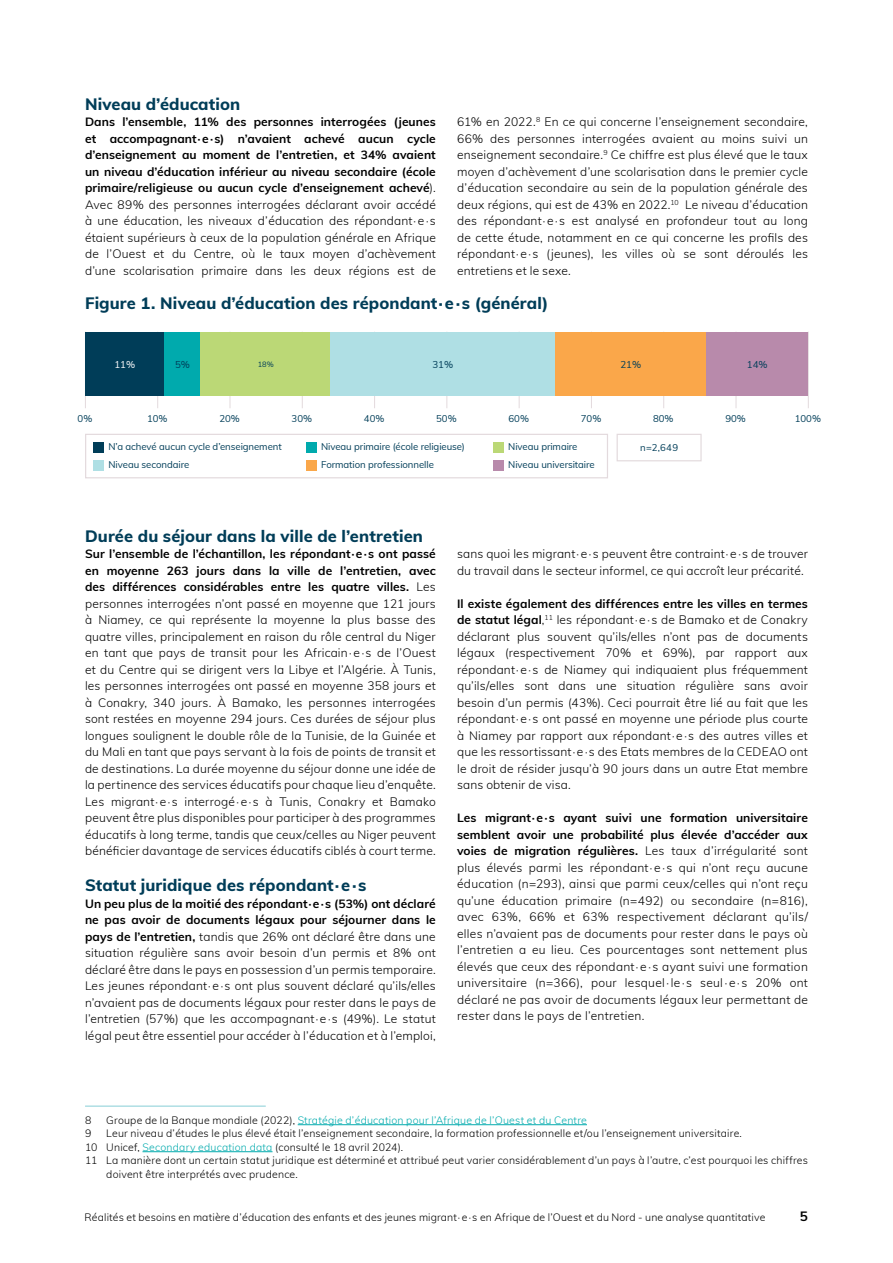
<style>
.page{position:relative;width:893px;height:1263px;background:#fff}
.page>*{position:absolute;margin:0;border:0;box-sizing:border-box;transform-origin:0 0}
.t1{font:800 16.5px "Muli";letter-spacing:.005em;color:#003d58}
.t2{font:700 13.5px "Muli";color:#000}
.t3{font:300 12px/16.5px "Muli";letter-spacing:.015em;color:#000;text-align:justify}
.t4{font:300 10.5px "Muli";letter-spacing:.015em;color:#000}
.t5{font:300 10.5px "Muli";letter-spacing:.02em;color:#00aaad}
.t6{font:9.75px "Muli";color:#003d58}
.t7{font:9.75px "Muli";color:#fff}
.t8{font:9.6px "Muli";letter-spacing:-.005em;color:#003d58}
.t9{font:7.5px "Muli";color:#003d58}
.s1{font-weight:700}
.s2{color:#000}
.s3{color:#00aaad}
</style>
<div class="page">
<hr style="left:85px;top:1105px;width:181px;height:2px;background:#afdfe4">
<hr style="left:298px;top:1124px;width:289px;height:1px;background:#00aaad">
<hr style="left:143px;top:1151px;width:129px;height:1px;background:#00aaad">
<div style="left:85px;top:434px;width:523px;height:44px;background:#fff;border:1px solid #e3dadd"></div>
<div style="left:94px;top:442px;width:10px;height:11px;background:#003d58"></div>
<div style="left:306px;top:442px;width:10px;height:11px;background:#00aaad"></div>
<div style="left:493px;top:442px;width:10px;height:11px;background:#bbd876"></div>
<div style="left:94px;top:460px;width:10px;height:11px;background:#afdfe4"></div>
<div style="left:306px;top:460px;width:10px;height:11px;background:#faa74a"></div>
<div style="left:493px;top:460px;width:10px;height:11px;background:#b88aab"></div>
<div style="left:617px;top:434px;width:85px;height:27px;background:#fff;border:1px solid #e3dadd"></div>
<hr style="left:85px;top:332px;width:1px;height:76px;background:#e3dadd">
<hr style="left:157px;top:332px;width:1px;height:76px;background:#e3dadd">
<hr style="left:230px;top:332px;width:1px;height:76px;background:#e3dadd">
<hr style="left:302px;top:332px;width:1px;height:76px;background:#e3dadd">
<hr style="left:374px;top:332px;width:1px;height:76px;background:#e3dadd">
<hr style="left:446px;top:332px;width:1px;height:76px;background:#e3dadd">
<hr style="left:519px;top:332px;width:1px;height:76px;background:#e3dadd">
<hr style="left:591px;top:332px;width:1px;height:76px;background:#e3dadd">
<hr style="left:663px;top:332px;width:1px;height:76px;background:#e3dadd">
<hr style="left:736px;top:332px;width:1px;height:76px;background:#e3dadd">
<hr style="left:808px;top:332px;width:1px;height:76px;background:#e3dadd">
<div style="left:555px;top:332px;width:152px;height:63px;background:#faa74a"></div>
<div style="left:707px;top:332px;width:101px;height:63px;background:#b88aab"></div>
<div style="left:85px;top:332px;width:80px;height:63px;background:#003d58"></div>
<div style="left:165px;top:332px;width:36px;height:63px;background:#00aaad"></div>
<div style="left:201px;top:332px;width:130px;height:63px;background:#bbd876"></div>
<div style="left:331px;top:332px;width:224px;height:63px;background:#afdfe4"></div>
<h1 class="t1" style="left:85px;top:92px;width:157px">Niveau d’éducation</h1>
<p class="t3" style="left:85px;top:113px;width:352px"><span class="s1">Dans l’ensemble, 11% des personnes interrogées (jeunes et accompagnant∙e∙s) n’avaient achevé aucun cycle d’enseignement au moment de l’entretien, et 34% avaient un niveau d’éducation inférieur au niveau secondaire (école primaire/religieuse ou aucun cycle d’enseignement achevé</span>).<br>Avec 89% des personnes interrogées déclarant avoir accédé à une éducation, les niveaux d’éducation des répondant∙e∙s étaient supérieurs à ceux de la population générale en Afrique de l’Ouest et du Centre, où le taux moyen d’achèvement d’une scolarisation primaire dans les deux régions est de</p>
<p class="t3" style="left:457px;top:113px;width:352px">61% en 2022.<sup>8</sup> En ce qui concerne l’enseignement secondaire, 66% des personnes interrogées avaient au moins suivi un enseignement secondaire.<sup>9</sup> Ce chiffre est plus élevé que le taux moyen d’achèvement d’une scolarisation dans le premier cycle d’éducation secondaire au sein de la population générale des deux régions, qui est de 43% en 2022.<sup>10</sup> Le niveau d’éducation des répondant∙e∙s est analysé en profondeur tout au long de cette étude, notamment en ce qui concerne les profils des répondant∙e∙s (jeunes), les villes où se sont déroulés les entretiens et le sexe.</p>
<h1 class="t1" style="left:85px;top:291px;width:465px">Figure 1. Niveau d’éducation des répondant∙e∙s (général)</h1>
<p class="t7" style="left:114px;top:358px;width:22px">11%</p>
<p class="t6" style="left:175px;top:358px;width:17px">5%</p>
<p class="t9" style="left:258px;top:359px;width:18px">18%</p>
<p class="t6" style="left:432px;top:358px;width:22px">31%</p>
<p class="t6" style="left:620px;top:358px;width:22px">21%</p>
<p class="t6" style="left:747px;top:358px;width:22px">14%</p>
<p class="t8" style="left:78px;top:412px;width:16px">0%</p>
<p class="t8" style="left:147px;top:412px;width:22px">10%</p>
<p class="t8" style="left:219px;top:412px;width:22px">20%</p>
<p class="t8" style="left:292px;top:412px;width:22px">30%</p>
<p class="t8" style="left:364px;top:412px;width:22px">40%</p>
<p class="t8" style="left:436px;top:412px;width:22px">50%</p>
<p class="t8" style="left:508px;top:412px;width:22px">60%</p>
<p class="t8" style="left:581px;top:412px;width:22px">70%</p>
<p class="t8" style="left:653px;top:412px;width:22px">80%</p>
<p class="t8" style="left:725px;top:412px;width:22px">90%</p>
<p class="t8" style="left:795px;top:412px;width:28px">100%</p>
<p class="t8" style="left:109px;top:440px;width:175px">N’a achevé aucun cycle d’enseignement</p>
<p class="t8" style="left:321px;top:440px;width:145px">Niveau primaire (école religieuse)</p>
<p class="t8" style="left:508px;top:440px;width:71px">Niveau primaire</p>
<p class="t8" style="left:109px;top:458px;width:82px">Niveau secondaire</p>
<p class="t8" style="left:321px;top:458px;width:114px">Formation professionnelle</p>
<p class="t8" style="left:508px;top:458px;width:88px">Niveau universitaire</p>
<p class="t8" style="left:640px;top:440px;width:40px">n=2,649</p>
<h1 class="t1" style="left:85px;top:524px;width:340px">Durée du séjour dans la ville de l’entretien</h1>
<p class="t3" style="left:85px;top:545px;width:352px"><span class="s1">Sur l’ensemble de l’échantillon, les répondant∙e∙s ont passé en moyenne 263 jours dans la ville de l’entretien, avec des différences considérables entre les quatre villes.</span> Les personnes interrogées n’ont passé en moyenne que 121 jours à Niamey, ce qui représente la moyenne la plus basse des quatre villes, principalement en raison du rôle central du Niger en tant que pays de transit pour les Africain∙e∙s de l’Ouest et du Centre qui se dirigent vers la Libye et l’Algérie. À Tunis, les personnes interrogées ont passé en moyenne 358 jours et à Conakry, 340 jours. À Bamako, les personnes interrogées sont restées en moyenne 294 jours. Ces durées de séjour plus longues soulignent le double rôle de la Tunisie, de la Guinée et du Mali en tant que pays servant à la fois de points de transit et de destinations. La durée moyenne du séjour donne une idée de la pertinence des services éducatifs pour chaque lieu d’enquête.<br>Les migrant∙e∙s interrogé∙e∙s à Tunis, Conakry et Bamako peuvent être plus disponibles pour participer à des programmes éducatifs à long terme, tandis que ceux/celles au Niger peuvent bénéficier davantage de services éducatifs ciblés à court terme.</p>
<h1 class="t1" style="left:85px;top:873px;width:283px">Statut juridique des répondant∙e∙s</h1>
<p class="t3" style="left:85px;top:894px;width:352px"><span class="s1">Un peu plus de la moitié des répondant∙e∙s (53%) ont déclaré ne pas avoir de documents légaux pour séjourner dans le pays de l’entretien,</span> tandis que 26% ont déclaré être dans une situation régulière sans avoir besoin d’un permis et 8% ont déclaré être dans le pays en possession d’un permis temporaire.<br>Les jeunes répondant∙e∙s ont plus souvent déclaré qu’ils/elles n’avaient pas de documents légaux pour rester dans le pays de l’entretien (57%) que les accompagnant∙e∙s (49%). Le statut légal peut être essentiel pour accéder à l’éducation et à l’emploi,</p>
<p class="t3" style="left:457px;top:545px;width:352px">sans quoi les migrant∙e∙s peuvent être contraint∙e∙s de trouver du travail dans le secteur informel, ce qui accroît leur précarité.</p>
<p class="t3" style="left:457px;top:594px;width:352px"><span class="s1">Il existe également des différences entre les villes en termes de statut légal</span>,<sup>11</sup> les répondant∙e∙s de Bamako et de Conakry déclarant plus souvent qu’ils/elles n’ont pas de documents légaux (respectivement 70% et 69%), par rapport aux répondant∙e∙s de Niamey qui indiquaient plus fréquemment qu’ils/elles sont dans une situation régulière sans avoir besoin d’un permis (43%). Ceci pourrait être lié au fait que les répondant∙e∙s ont passé en moyenne une période plus courte à Niamey par rapport aux répondant∙e∙s des autres villes et que les ressortissant∙e∙s des Etats membres de la CEDEAO ont le droit de résider jusqu’à 90 jours dans un autre Etat membre sans obtenir de visa.</p>
<p class="t3" style="left:457px;top:809px;width:352px"><span class="s1">Les migrant∙e∙s ayant suivi une formation universitaire semblent avoir une probabilité plus élevée d’accéder aux voies de migration régulières.</span> Les taux d’irrégularité sont plus élevés parmi les répondant∙e∙s qui n’ont reçu aucune éducation (n=293), ainsi que parmi ceux/celles qui n’ont reçu qu’une éducation primaire (n=492) ou secondaire (n=816), avec 63%, 66% et 63% respectivement déclarant qu’ils/ elles n’avaient pas de documents pour rester dans le pays où l’entretien a eu lieu. Ces pourcentages sont nettement plus élevés que ceux des répondant∙e∙s ayant suivi une formation universitaire (n=366), pour lesquel∙le∙s seul∙e∙s 20% ont déclaré ne pas avoir de documents légaux leur permettant de rester dans le pays de l’entretien.</p>
<p class="t4" style="left:85px;top:1112px;width:8px">8</p>
<p class="t5" style="left:106px;top:1112px;width:482px"><span class="s2">Groupe de la Banque mondiale (2022),</span> Stratégie d’éducation pour l’Afrique de l’Ouest et du Centre</p>
<p class="t4" style="left:85px;top:1126px;width:8px">9</p>
<p class="t4" style="left:106px;top:1126px;width:637px">Leur niveau d’études le plus élevé était l’enseignement secondaire, la formation professionnelle et/ou l’enseignement universitaire.</p>
<p class="t4" style="left:85px;top:1139px;width:320px">10 Unicef, <span class="s3">Secondary education data</span> (consulté le 18 avril 2024).</p>
<p class="t4" style="left:85px;top:1153px;width:724px">11 La manière dont un certain statut juridique est déterminé et attribué peut varier considérablement d’un pays à l’autre, c’est pourquoi les chiffres</p>
<p class="t4" style="left:106px;top:1166px;width:193px">doivent être interprétés avec prudence.</p>
<p class="t4" style="left:85px;top:1210px;width:682px">Réalités et besoins en matière d’éducation des enfants et des jeunes migrant∙e∙s en Afrique de l’Ouest et du Nord - une analyse quantitative</p>
<p class="t2" style="left:800px;top:1206px;width:10px">5</p>
</div>
